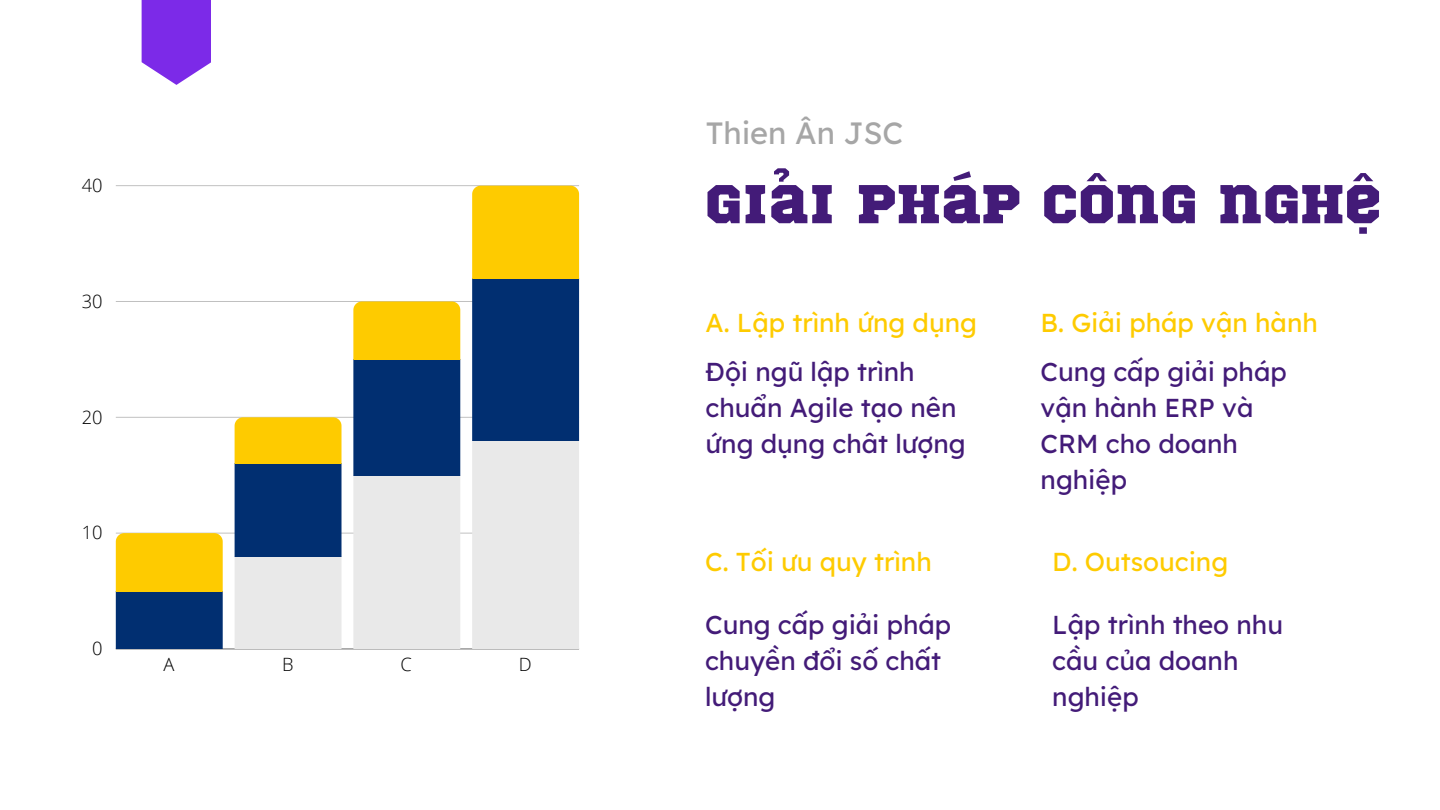
<style>
.page{position:relative;width:1440px;height:810px;background:#fff}
.page>*{position:absolute;margin:0;border:0;box-sizing:border-box;transform-origin:0 0}
.t1{font:54.5px "Sports World";color:#431b78}
.t2{font:30.8px "Lexend Deca";color:#a6a6a6}
.t3{font:25.9px/36px "Lexend Deca";color:#431b78}
.t4{font:25.9px "Lexend Deca";color:#fecb00}
.t5{font:300 18.3px "Open Sans";color:#000}
</style>
<div class="page">
<svg style="left:142px;top:0;width:69px;height:85px;background:#8d46eb"></svg>
<hr style="left:116px;top:649px;width:463px;height:1px;background:#bcbcbc">
<hr style="left:116px;top:533px;width:463px;height:1px;background:#d8d8d8">
<hr style="left:116px;top:417px;width:463px;height:1px;background:#ccc">
<hr style="left:116px;top:301px;width:463px;height:1px;background:#c0c0c0">
<hr style="left:116px;top:185px;width:463px;height:1px;background:#000;opacity:.25">
<svg style="left:116px;top:533px;width:107px;height:116px;background:#817e38"></svg>
<svg style="left:235px;top:417px;width:107px;height:232px;background:#90988a"></svg>
<svg style="left:353px;top:301px;width:107px;height:348px;background:#9fa69a"></svg>
<svg style="left:472px;top:186px;width:107px;height:463px;background:#9ca290"></svg>
<p class="t5" style="left:82px;top:172px;width:22px">40</p>
<p class="t5" style="left:82px;top:288px;width:22px">30</p>
<p class="t5" style="left:82px;top:404px;width:22px">20</p>
<p class="t5" style="left:82px;top:520px;width:22px">10</p>
<p class="t5" style="left:92px;top:636px;width:12px">0</p>
<p class="t5" style="left:163px;top:652px;width:12px">A</p>
<p class="t5" style="left:282px;top:652px;width:13px">B</p>
<p class="t5" style="left:401px;top:652px;width:13px">C</p>
<p class="t5" style="left:519px;top:652px;width:14px">D</p>
<h1 class="t2" style="left:706px;top:113px;width:199px">Thien Ân JSC</h1>
<p class="t1" style="left:705px;top:180px;width:678px">GIẢI PHÁP CÔNG NGHỆ</p>
<p class="t4" style="left:706px;top:306px;width:273px">A. Lập trình ứng dụng</p>
<h2 class="t3" style="left:706px;top:353px;width:262px">Đội ngũ lập trình chuẩn Agile tạo nên ứng dụng chât lượng</h2>
<p class="t4" style="left:705px;top:545px;width:228px">C. Tối ưu quy trình</p>
<p class="t3" style="left:705px;top:607px;width:248px">Cung cấp giải pháp chuyền đổi số chất lượng</p>
<p class="t4" style="left:1041px;top:306px;width:279px">B. Giải pháp vận hành</p>
<p class="t3" style="left:1041px;top:353px;width:248px">Cung cấp giải pháp vận hành ERP và<br>CRM cho doanh nghiệp</p>
<p class="t4" style="left:1052px;top:545px;width:177px">D. Outsoucing</p>
<p class="t3" style="left:1052px;top:607px;width:232px">Lập trình theo nhu cầu của doanh nghiệp</p>
</div>
